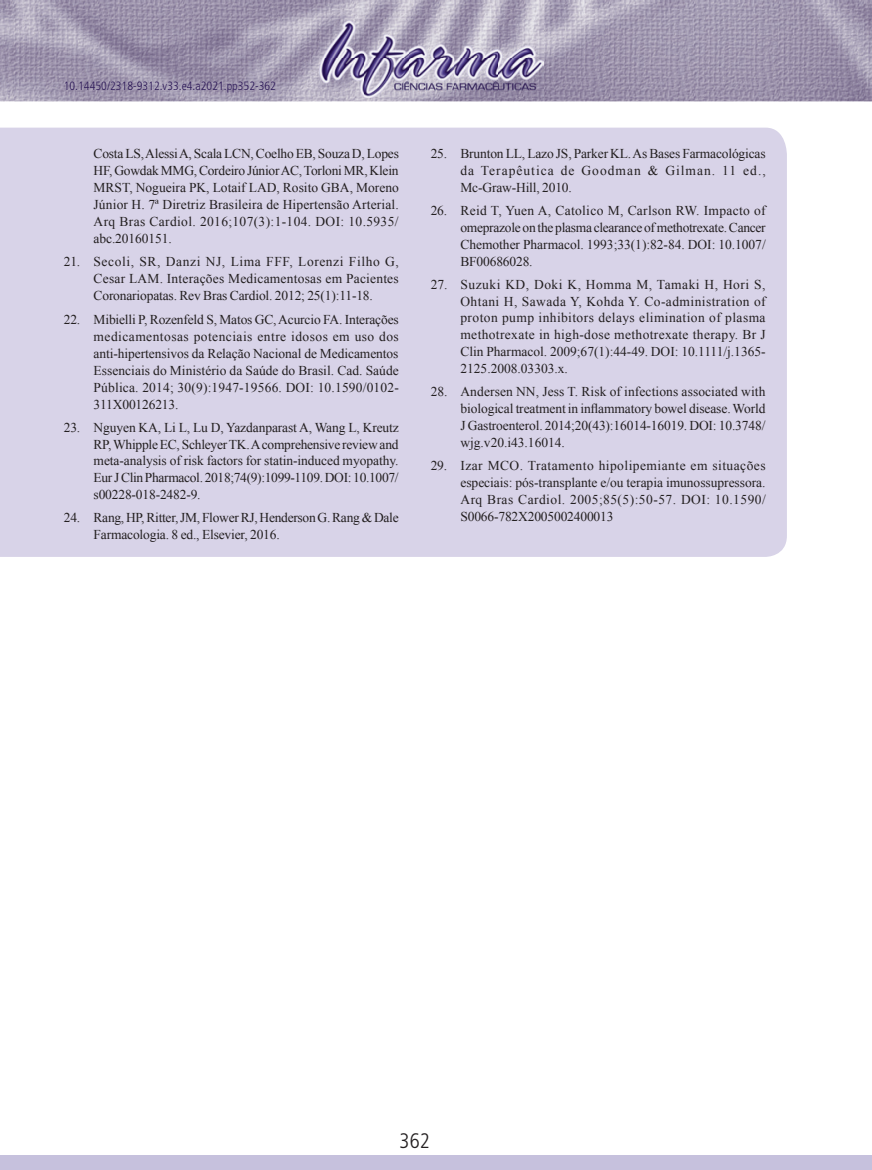
<style>
.page{position:relative;width:872px;height:1170px;background:#fff}
.page>*{position:absolute;margin:0;border:0;box-sizing:border-box;transform-origin:0 0}
.t1{font:300 condensed 21px "Frutiger LT Std";color:#231f20}
.t2{font:13.5px/17px "Times New Roman";letter-spacing:-.01em;color:#231f20;text-align:justify}
.t3{font:300 condensed 12px "Frutiger LT Std";color:#2a1656}
</style>
<div class="page">
<img style="left:0;top:0;width:872px;height:101px">
<div style="left:0;top:1155px;width:872px;height:14px;background:#c6c1dd"></div>
<img style="left:319px;top:20px;width:225px;height:77px">
<div style="left:0;top:128px;width:787px;height:429px;background:#d8d3e8"></div>
<p class="t3" style="left:64px;top:79px;width:214px">10.14450/2318-9312.v33.e4.a2021.pp352-362</p>
<p class="t2" style="left:94px;top:145px;width:307px">Costa LS, Alessi A, Scala LCN, Coelho EB, Souza D, Lopes HF, Gowdak MMG, Cordeiro Júnior AC, Torloni MR, Klein MRST, Nogueira PK, Lotaif LAD, Rosito GBA, Moreno Júnior H. 7ª Diretriz Brasileira de Hipertensão Arterial.<br>Arq Bras Cardiol. 2016;107(3):1-104. DOI: 10.5935/ abc.20160151.</p>
<p class="t2" style="left:94px;top:253px;width:307px;text-indent:-30px">21. Secoli, SR, Danzi NJ, Lima FFF, Lorenzi Filho G, Cesar LAM. Interações Medicamentosas em Pacientes Coronariopatas. Rev Bras Cardiol. 2012; 25(1):11-18.</p>
<p class="t2" style="left:94px;top:310px;width:307px;text-indent:-30px">22. Mibielli P, Rozenfeld S, Matos GC, Acurcio FA. Interações medicamentosas potenciais entre idosos em uso dos anti-hipertensivos da Relação Nacional de Medicamentos Essenciais do Ministério da Saúde do Brasil. Cad. Saúde Pública. 2014; 30(9):1947-19566. DOI: 10.1590/0102- 311X00126213.</p>
<p class="t2" style="left:94px;top:418px;width:307px;text-indent:-30px">23. Nguyen KA, Li L, Lu D, Yazdanparast A, Wang L, Kreutz RP, Whipple EC, Schleyer TK. A comprehensive review and meta-analysis of risk factors for statin-induced myopathy.<br>Eur J Clin Pharmacol. 2018;74(9):1099-1109. DOI: 10.1007/ s00228-018-2482-9.</p>
<p class="t2" style="left:94px;top:508px;width:306px;text-indent:-30px">24. Rang, HP, Ritter, JM, Flower RJ, Henderson G. Rang &amp; Dale<br>Farmacologia. 8 ed., Elsevier, 2016.</p>
<p class="t2" style="left:460px;top:145px;width:307px;text-indent:-30px">25. Brunton LL, Lazo JS, Parker KL. As Bases Farmacológicas da Terapêutica de Goodman &amp; Gilman. 11 ed., Mc-Graw-Hill, 2010.</p>
<p class="t2" style="left:460px;top:202px;width:307px;text-indent:-30px">26. Reid T, Yuen A, Catolico M, Carlson RW. Impacto of omeprazole on the plasma clearance of methotrexate. Cancer Chemother Pharmacol. 1993;33(1):82-84. DOI: 10.1007/ BF00686028.</p>
<p class="t2" style="left:460px;top:275px;width:307px;text-indent:-30px">27. Suzuki KD, Doki K, Homma M, Tamaki H, Hori S, Ohtani H, Sawada Y, Kohda Y. Co-administration of proton pump inhibitors delays elimination of plasma methotrexate in high-dose methotrexate therapy. Br J Clin Pharmacol. 2009;67(1):44-49. DOI: 10.1111/j.1365- 2125.2008.03303.x.</p>
<p class="t2" style="left:460px;top:382px;width:307px;text-indent:-30px">28. Andersen NN, Jess T. Risk of infections associated with biological treatment in inflammatory bowel disease. World J Gastroenterol. 2014;20(43):16014-16019. DOI: 10.3748/ wjg.v20.i43.16014.</p>
<p class="t2" style="left:460px;top:457px;width:307px;text-indent:-30px">29. Izar MCO. Tratamento hipolipemiante em situações especiais: pós-transplante e/ou terapia imunossupressora.<br>Arq Bras Cardiol. 2005;85(5):50-57. DOI: 10.1590/ S0066-782X2005002400013</p>
<h1 class="t1" style="left:399px;top:1128px;width:32px">362</h1>
</div>
